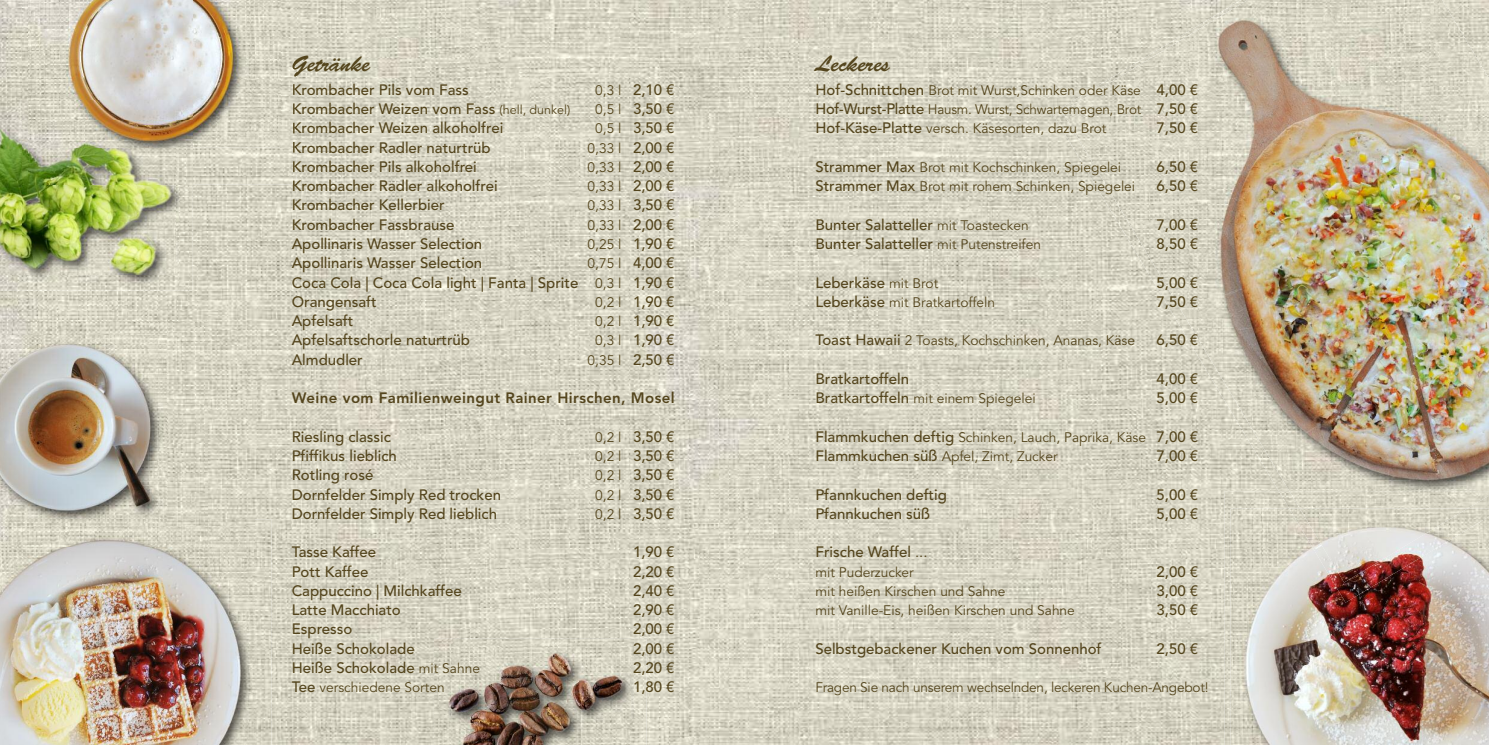
<style>
.page{position:relative;width:1489px;height:745px;background:#fff}
.page>*{position:absolute;margin:0;border:0;box-sizing:border-box;transform-origin:0 0}
.t1{font:22.5px "Brush Script Std";color:#54451d}
.t2{font:500 15px/19.2px "Avenir LT";color:#54451d}
.t3{font:800 15px "Avenir LT";letter-spacing:.025em;color:#54451d}
.t4{font:13.75px/19.2px "Avenir LT";color:#54451d;text-align:justify}
.s1{font-weight:400;font-size:13.75px}
.s2{font-weight:400;font-size:12.5px}
.s3{font-weight:500;font-size:15px}
.s4{font-weight:400}
</style>
<div class="page">
<img style="left:0;top:0;width:1224px;height:744px">
<img style="left:0;top:0;width:23px;height:184px">
<img style="left:1052px;top:0;width:9px;height:491px">
<img style="left:1061px;top:0;width:427px;height:491px">
<img style="left:255px;top:519px;width:16px;height:225px">
<img style="left:208px;top:519px;width:47px;height:27px">
<img style="left:0;top:546px;width:255px;height:198px">
<img style="left:434px;top:638px;width:212px;height:106px">
<img style="left:439px;top:644px;width:191px;height:100px">
<img style="left:0;top:322px;width:208px;height:224px">
<img style="left:0;top:184px;width:192px;height:106px">
<img style="left:23px;top:184px;width:153px;height:90px">
<img style="left:23px;top:0;width:274px;height:184px">
<img style="left:292px;top:58px;width:5px;height:19px">
<svg style="left:293px;top:83px;width:4px;height:12px"></svg>
<svg style="left:293px;top:103px;width:4px;height:11px"></svg>
<svg style="left:293px;top:122px;width:4px;height:11px"></svg>
<svg style="left:293px;top:141px;width:4px;height:12px"></svg>
<svg style="left:293px;top:160px;width:4px;height:12px"></svg>
<svg style="left:293px;top:180px;width:4px;height:4px"></svg>
<img style="left:1224px;top:491px;width:54px;height:253px">
<img style="left:1278px;top:491px;width:11px;height:17px">
<img style="left:1289px;top:491px;width:199px;height:17px">
<img style="left:1230px;top:508px;width:258px;height:236px">
<img style="left:1299px;top:508px;width:168px;height:74px">
<h1 class="t1" style="left:292px;top:55px;width:80px">Getränke</h1>
<p class="t2" style="left:292px;top:81px;width:179px">Krombacher Pils vom Fass</p>
<p class="t2" style="left:595px;top:81px;width:81px"><span class="s1">0,3 l</span> 2,10 €</p>
<p class="t2" style="left:292px;top:100px;width:280px">Krombacher Weizen vom Fass <span class="s2">(hell, dunkel)</span></p>
<p class="t2" style="left:595px;top:100px;width:81px"><span class="s1">0,5 l</span> 3,50 €</p>
<p class="t2" style="left:292px;top:120px;width:213px">Krombacher Weizen alkoholfrei</p>
<p class="t2" style="left:595px;top:120px;width:81px"><span class="s1">0,5 l</span> 3,50 €</p>
<p class="t2" style="left:292px;top:139px;width:200px">Krombacher Radler naturtrüb</p>
<p class="t4" style="left:587px;top:140px;width:88px">0,33 l <span class="s3">2,00 €</span></p>
<p class="t2" style="left:292px;top:158px;width:187px">Krombacher Pils alkoholfrei</p>
<p class="t4" style="left:587px;top:159px;width:88px">0,33 l <span class="s3">2,00 €</span></p>
<p class="t2" style="left:292px;top:177px;width:207px">Krombacher Radler alkoholfrei</p>
<p class="t4" style="left:587px;top:178px;width:88px">0,33 l <span class="s3">2,00 €</span></p>
<p class="t2" style="left:292px;top:197px;width:154px">Krombacher Kellerbier</p>
<p class="t4" style="left:587px;top:197px;width:88px">0,33 l <span class="s3">3,50 €</span></p>
<p class="t2" style="left:292px;top:216px;width:164px">Krombacher Fassbrause</p>
<p class="t4" style="left:587px;top:217px;width:88px">0,33 l <span class="s3">2,00 €</span></p>
<p class="t2" style="left:292px;top:235px;width:192px">Apollinaris Wasser Selection</p>
<p class="t4" style="left:587px;top:236px;width:88px">0,25 l <span class="s3">1,90 €</span></p>
<p class="t2" style="left:292px;top:254px;width:192px">Apollinaris Wasser Selection</p>
<p class="t4" style="left:587px;top:255px;width:88px">0,75 l <span class="s3">4,00 €</span></p>
<p class="t2" style="left:292px;top:274px;width:384px">Coca Cola | Coca Cola light | Fanta | Sprite <span class="s1">0,3 l</span> 1,90 €<br>Orangensaft</p>
<p class="t2" style="left:595px;top:293px;width:81px"><span class="s1">0,2 l</span> 1,90 €</p>
<p class="t2" style="left:292px;top:312px;width:63px">Apfelsaft</p>
<p class="t2" style="left:595px;top:312px;width:81px"><span class="s1">0,2 l</span> 1,90 €</p>
<p class="t2" style="left:292px;top:331px;width:180px">Apfelsaftschorle naturtrüb</p>
<p class="t2" style="left:595px;top:331px;width:81px"><span class="s1">0,3 l</span> 1,90 €</p>
<p class="t2" style="left:292px;top:351px;width:73px">Almdudler</p>
<p class="t4" style="left:587px;top:351px;width:88px">0,35 l <span class="s3">2,50 €</span></p>
<p class="t3" style="left:292px;top:391px;width:384px">Weine vom Familienweingut Rainer Hirschen, Mosel</p>
<p class="t2" style="left:292px;top:428px;width:101px">Riesling classic</p>
<p class="t2" style="left:595px;top:428px;width:81px"><span class="s1">0,2 l</span> 3,50 €</p>
<p class="t2" style="left:292px;top:447px;width:107px">Pfiffikus lieblich</p>
<p class="t2" style="left:595px;top:447px;width:81px"><span class="s1">0,2 l</span> 3,50 €</p>
<p class="t2" style="left:292px;top:466px;width:83px">Rotling rosé</p>
<p class="t2" style="left:595px;top:466px;width:81px"><span class="s1">0,2 l</span> 3,50 €</p>
<p class="t2" style="left:292px;top:485px;width:211px">Dornfelder Simply Red trocken</p>
<p class="t2" style="left:595px;top:485px;width:81px"><span class="s1">0,2 l</span> 3,50 €</p>
<p class="t2" style="left:292px;top:505px;width:207px">Dornfelder Simply Red lieblich</p>
<p class="t2" style="left:595px;top:505px;width:81px"><span class="s1">0,2 l</span> 3,50 €</p>
<p class="t2" style="left:292px;top:543px;width:86px">Tasse Kaffee</p>
<p class="t2" style="left:633px;top:543px;width:43px">1,90 €</p>
<p class="t2" style="left:292px;top:562px;width:78px">Pott Kaffee</p>
<p class="t2" style="left:633px;top:562px;width:43px">2,20 €</p>
<p class="t2" style="left:292px;top:582px;width:172px">Cappuccino | Milchkaffee</p>
<p class="t2" style="left:633px;top:582px;width:43px">2,40 €</p>
<p class="t2" style="left:292px;top:601px;width:111px">Latte Macchiato</p>
<p class="t2" style="left:633px;top:601px;width:43px">2,90 €</p>
<p class="t2" style="left:292px;top:620px;width:62px">Espresso</p>
<p class="t2" style="left:633px;top:620px;width:43px">2,00 €</p>
<p class="t2" style="left:292px;top:639px;width:124px">Heiße Schokolade</p>
<p class="t2" style="left:633px;top:639px;width:43px">2,00 €</p>
<p class="t2" style="left:292px;top:659px;width:190px">Heiße Schokolade <span class="s1">mit Sahne</span></p>
<p class="t2" style="left:633px;top:659px;width:43px">2,20 €</p>
<p class="t4" style="left:292px;top:679px;width:154px"><span class="s3">Tee</span> verschiedene Sorten</p>
<p class="t2" style="left:633px;top:678px;width:43px">1,80 €</p>
<h1 class="t1" style="left:815px;top:55px;width:76px">Leckeres</h1>
<p class="t4" style="left:815px;top:82px;width:384px"><span class="s3">Hof-Schnittchen</span> Brot mit Wurst,Schinken oder Käse <span class="s3">4,00 € Hof-Wurst-Platte</span> Hausm. Wurst, Schwartemagen, Brot <span class="s3">7,50 € Hof-Käse-Platte</span> versch. Käsesorten, dazu Brot</p>
<p class="t2" style="left:1156px;top:120px;width:43px">7,50 €</p>
<p class="t4" style="left:815px;top:159px;width:307px"><span class="s3">Strammer Max</span> Brot mit Kochschinken, Spiegelei</p>
<p class="t2" style="left:1156px;top:158px;width:43px">6,50 €</p>
<p class="t4" style="left:815px;top:178px;width:321px"><span class="s3">Strammer Max</span> Brot mit rohem Schinken, Spiegelei</p>
<p class="t2" style="left:1156px;top:177px;width:43px">6,50 €</p>
<p class="t2" style="left:815px;top:216px;width:215px">Bunter Salatteller <span class="s1">mit Toastecken</span></p>
<p class="t2" style="left:1156px;top:216px;width:43px">7,00 €</p>
<p class="t2" style="left:815px;top:235px;width:227px">Bunter Salatteller <span class="s1">mit Putenstreifen</span></p>
<p class="t2" style="left:1156px;top:235px;width:43px">8,50 €</p>
<p class="t2" style="left:815px;top:274px;width:124px">Leberkäse <span class="s1">mit Brot</span></p>
<p class="t2" style="left:1156px;top:274px;width:43px">5,00 €</p>
<p class="t4" style="left:815px;top:294px;width:181px"><span class="s3">Leberkäse</span> mit Bratkartoffeln</p>
<p class="t2" style="left:1156px;top:293px;width:43px">7,50 €</p>
<p class="t4" style="left:815px;top:332px;width:321px"><span class="s3">Toast Hawaii</span> 2 Toasts, Kochschinken, Ananas, Käse</p>
<p class="t2" style="left:1156px;top:331px;width:43px">6,50 €</p>
<p class="t2" style="left:815px;top:370px;width:95px">Bratkartoffeln</p>
<p class="t2" style="left:1156px;top:370px;width:43px">4,00 €</p>
<p class="t4" style="left:815px;top:390px;width:222px"><span class="s3">Bratkartoffeln</span> mit einem Spiegelei</p>
<p class="t2" style="left:1156px;top:389px;width:43px">5,00 €</p>
<p class="t4" style="left:815px;top:428px;width:384px"><span class="s3">Flammkuchen deftig</span> Schinken, Lauch, Paprika, Käse <span class="s3">7,00 €<br>Flammkuchen süß</span> Apfel, Zimt, Zucker</p>
<p class="t2" style="left:1156px;top:447px;width:43px">7,00 €</p>
<p class="t2" style="left:815px;top:485px;width:133px">Pfannkuchen deftig</p>
<p class="t2" style="left:1156px;top:485px;width:43px">5,00 €</p>
<p class="t2" style="left:815px;top:505px;width:116px">Pfannkuchen süß</p>
<p class="t2" style="left:1156px;top:505px;width:43px">5,00 €</p>
<p class="t2" style="left:815px;top:543px;width:114px">Frische Waffel <span class="s4">...</span></p>
<p class="t4" style="left:815px;top:563px;width:100px">mit Puderzucker</p>
<p class="t2" style="left:1156px;top:562px;width:43px">2,00 €</p>
<p class="t4" style="left:815px;top:582px;width:191px">mit heißen Kirschen und Sahne</p>
<p class="t2" style="left:1156px;top:582px;width:43px">3,00 €</p>
<p class="t4" style="left:815px;top:602px;width:261px">mit Vanille-Eis, heißen Kirschen und Sahne</p>
<p class="t2" style="left:1156px;top:601px;width:43px">3,50 €</p>
<p class="t2" style="left:815px;top:639px;width:288px">Selbstgebackener Kuchen vom Sonnenhof</p>
<p class="t2" style="left:1156px;top:639px;width:43px">2,50 €</p>
<p class="t4" style="left:815px;top:679px;width:394px">Fragen Sie nach unserem wechselnden, leckeren Kuchen-Angebot!</p>
</div>
